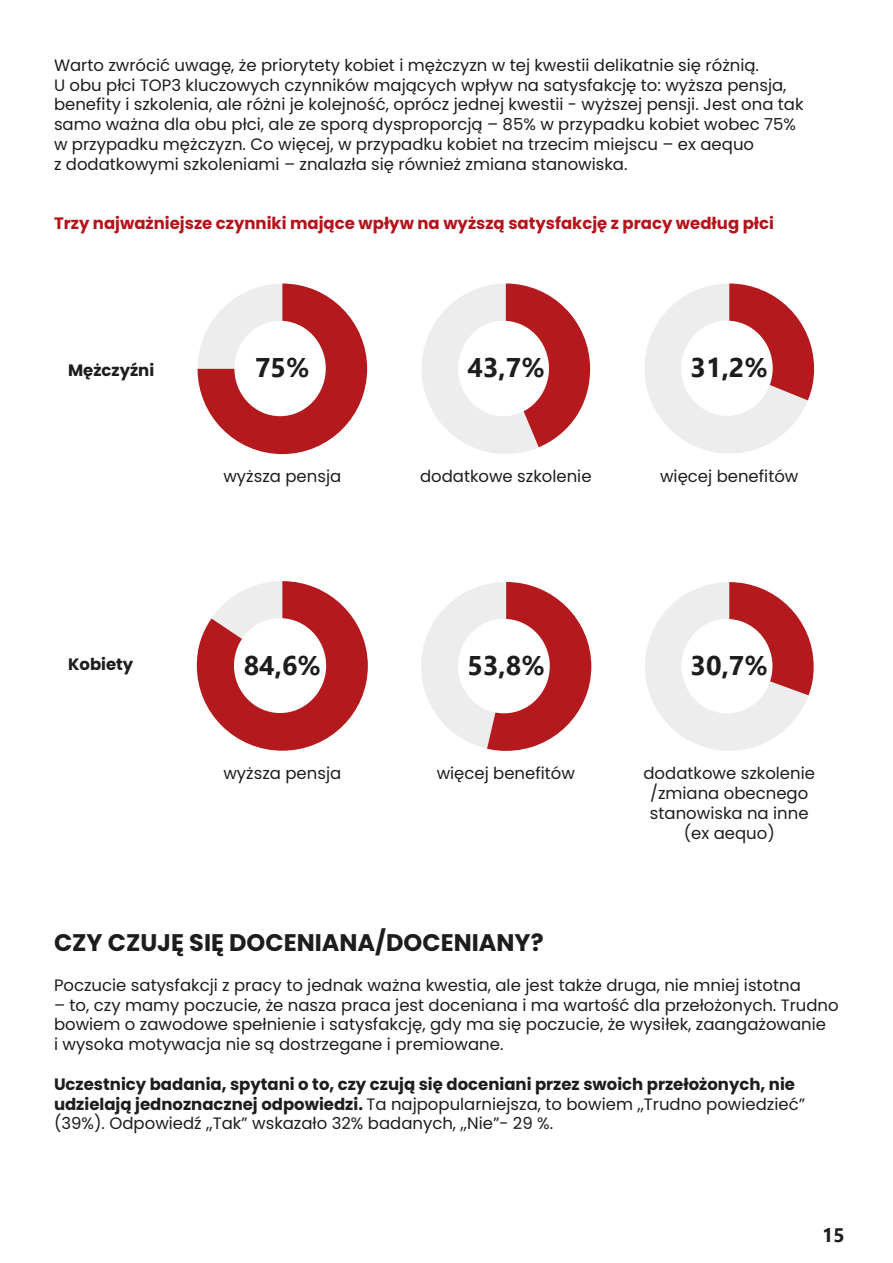
<style>
.page{position:relative;width:893px;height:1263px;background:#fff}
.page>*{position:absolute;margin:0;border:0;box-sizing:border-box;transform-origin:0 0}
.t1{font:700 27px "Segoe UI";color:#1d1d1b}
.t2{font:700 24px "Poppins";color:#1d1d1b}
.t3{font:700 19.5px "Segoe UI";color:#1d1d1b}
.t4{font:16.5px/19.8px "Poppins";color:#1d1d1b}
.t5{font:700 16.5px/19.8px "Poppins";color:#1d1d1b}
.t6{font:700 16.5px "Poppins";color:#b5121b}
.s1{font-weight:400}
</style>
<div class="page">
<svg style="left:645px;top:582px;width:169px;height:169px"></svg>
<div style="left:681px;top:619px;width:91px;height:94px;background:#fff;border-radius:50%"></div>
<svg style="left:421px;top:582px;width:170px;height:169px"></svg>
<div style="left:458px;top:619px;width:92px;height:94px;background:#fff;border-radius:50%"></div>
<svg style="left:197px;top:581px;width:171px;height:170px"></svg>
<div style="left:234px;top:618px;width:92px;height:95px;background:#fff;border-radius:50%"></div>
<svg style="left:645px;top:283px;width:169px;height:171px"></svg>
<div style="left:681px;top:321px;width:92px;height:95px;background:#fff;border-radius:50%"></div>
<svg style="left:422px;top:283px;width:168px;height:171px"></svg>
<div style="left:458px;top:321px;width:91px;height:95px;background:#fff;border-radius:50%"></div>
<svg style="left:198px;top:283px;width:169px;height:171px"></svg>
<div style="left:234px;top:321px;width:92px;height:95px;background:#fff;border-radius:50%"></div>
<p class="t4" style="left:54px;top:55px;width:751px">Warto zwrócić uwagę, że priorytety kobiet i mężczyzn w tej kwestii delikatnie się różnią.<br>U obu płci TOP3 kluczowych czynników mających wpływ na satysfakcję to: wyższa pensja, benefity i szkolenia, ale różni je kolejność, oprócz jednej kwestii - wyższej pensji. Jest ona tak samo ważna dla obu płci, ale ze sporą dysproporcją – 85% w przypadku kobiet wobec 75% w przypadku mężczyzn. Co więcej, w przypadku kobiet na trzecim miejscu – ex aequo<br>z dodatkowymi szkoleniami – znalazła się również zmiana stanowiska.</p>
<p class="t6" style="left:54px;top:214px;width:722px">Trzy najważniejsze czynniki mające wpływ na wyższą satysfakcję z pracy według płci</p>
<p class="t5" style="left:68px;top:361px;width:88px">Mężczyźni</p>
<p class="t5" style="left:68px;top:654px;width:67px">Kobiety</p>
<h1 class="t1" style="left:255px;top:342px;width:56px">75%</h1>
<p class="t4" style="left:223px;top:466px;width:119px">wyższa pensja</p>
<h1 class="t1" style="left:244px;top:640px;width:79px">84,6%</h1>
<p class="t4" style="left:223px;top:764px;width:119px">wyższa pensja</p>
<h1 class="t1" style="left:467px;top:342px;width:79px">43,7%</h1>
<p class="t4" style="left:420px;top:466px;width:173px">dodatkowe szkolenie</p>
<h1 class="t1" style="left:691px;top:342px;width:79px">31,2%</h1>
<p class="t4" style="left:660px;top:466px;width:140px">więcej benefitów</p>
<h1 class="t1" style="left:467px;top:640px;width:79px">53,8%</h1>
<p class="t4" style="left:437px;top:764px;width:140px">więcej benefitów</p>
<h1 class="t1" style="left:691px;top:640px;width:79px">30,7%</h1>
<p class="t4" style="left:643px;top:764px;width:173px;text-align:center">dodatkowe szkolenie /zmiana obecnego stanowiska na inne (ex aequo)</p>
<h2 class="t2" style="left:54px;top:929px;width:491px">CZY CZUJĘ SIĘ DOCENIANA/DOCENIANY?</h2>
<p class="t4" style="left:54px;top:975px;width:748px">Poczucie satysfakcji z pracy to jednak ważna kwestia, ale jest także druga, nie mniej istotna</p>
<p class="t4" style="left:54px;top:995px;width:786px">– to, czy mamy poczucie, że nasza praca jest doceniana i ma wartość dla przełożonych. Trudno bowiem o zawodowe spełnienie i satysfakcję, gdy ma się poczucie, że wysiłek, zaangażowanie<br>i wysoka motywacja nie są dostrzegane i premiowane.</p>
<p class="t5" style="left:54px;top:1074px;width:753px">Uczestnicy badania, spytani o to, czy czują się doceniani przez swoich przełożonych, nie udzielają jednoznacznej odpowiedzi. <span class="s1">Ta najpopularniejsza, to bowiem „Trudno powiedzieć” (39%). Odpowiedź „Tak” wskazało 32% badanych, „Nie”- 29 %.</span></p>
<p class="t3" style="left:822px;top:1217px;width:24px">15</p>
</div>
